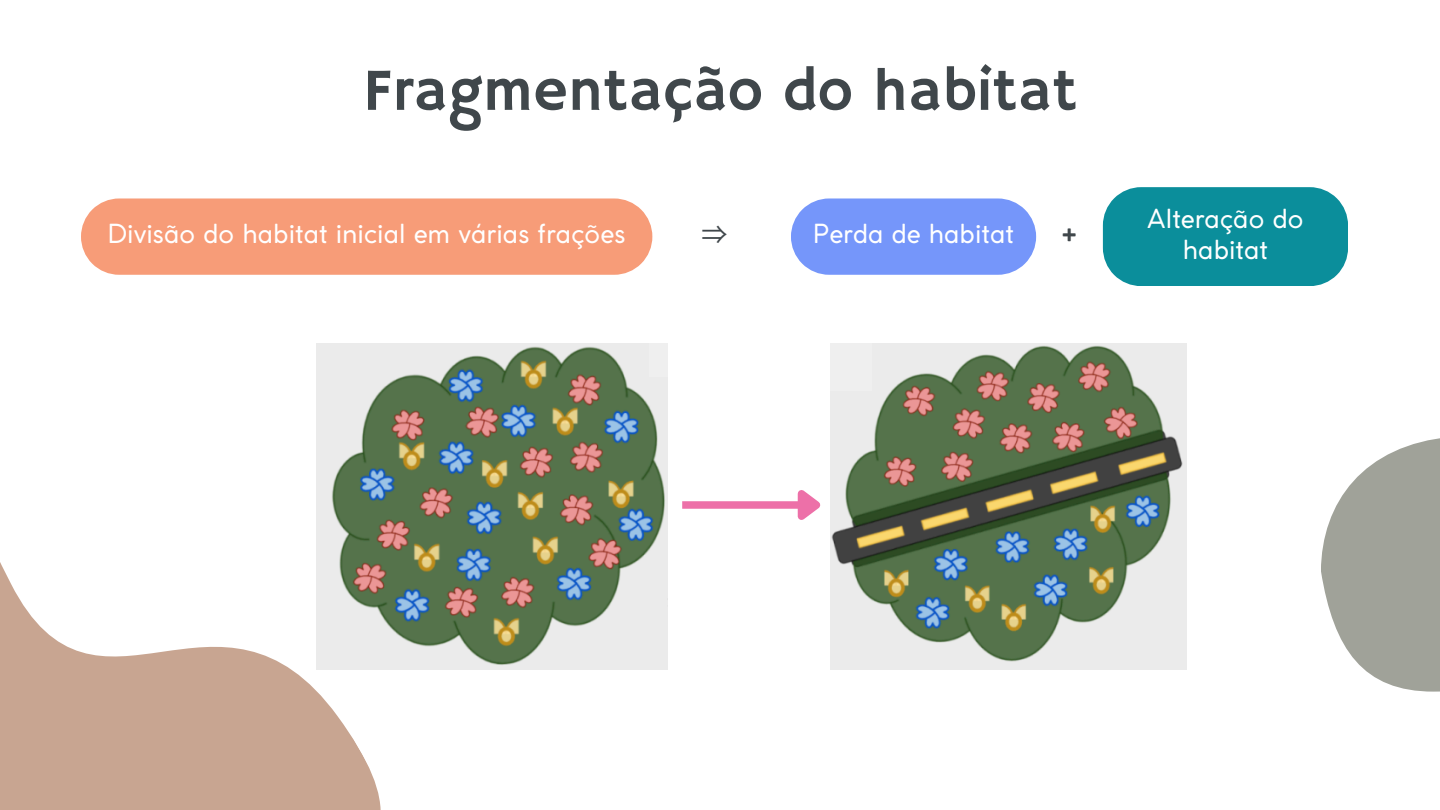
<style>
.page{position:relative;width:1440px;height:810px;background:#fff}
.page>*{position:absolute;margin:0;border:0;box-sizing:border-box;transform-origin:0 0}
.t1{font:60px "Hammersmith One";color:#40474b}
.t2{font:35px "Coco Gothic";color:#40474b}
.t3{font:26px/30.8px "Coco Gothic";color:#fff;text-align:center}
.t4{font:26px "Noto Sans CJ Ksc";color:#40474b}
</style>
<div class="page">
<svg style="left:0;top:562px;width:401px;height:248px;fill:#c8a591"></svg>
<svg style="left:1321px;top:438px;width:119px;height:253px;fill:#a0a299"></svg>
<img style="left:830px;top:344px;width:357px;height:325px">
<div style="left:830px;top:344px;width:42px;height:47px;background:#efefef"></div>
<img style="left:316px;top:344px;width:352px;height:325px">
<img style="left:650px;top:344px;width:18px;height:32px">
<div style="left:81px;top:198px;width:571px;height:77px;background:#f79c78"></div>
<svg style="left:791px;top:198px;width:245px;height:77px;background:#7f9dfa"></svg>
<div style="left:1103px;top:187px;width:245px;height:99px;background:#0b8e9b"></div>
<div style="left:682px;top:501px;width:118px;height:8px;background:#ed70a8"></div>
<svg style="left:791px;top:490px;width:30px;height:30px"></svg>
<h1 class="t1" style="left:363px;top:56px;width:716px">Fragmentação do habitat</h1>
<p class="t3" style="left:108px;top:221px;width:519px">Divisão do habitat inicial em várias frações</p>
<p class="t4" style="left:701px;top:214px;width:27px">⇒</p>
<p class="t3" style="left:813px;top:221px;width:202px">Perda de habitat</p>
<p class="t2" style="left:1062px;top:220px;width:17px">+</p>
<p class="t3" style="left:1147px;top:206px;width:158px">Alteração do habitat</p>
</div>
